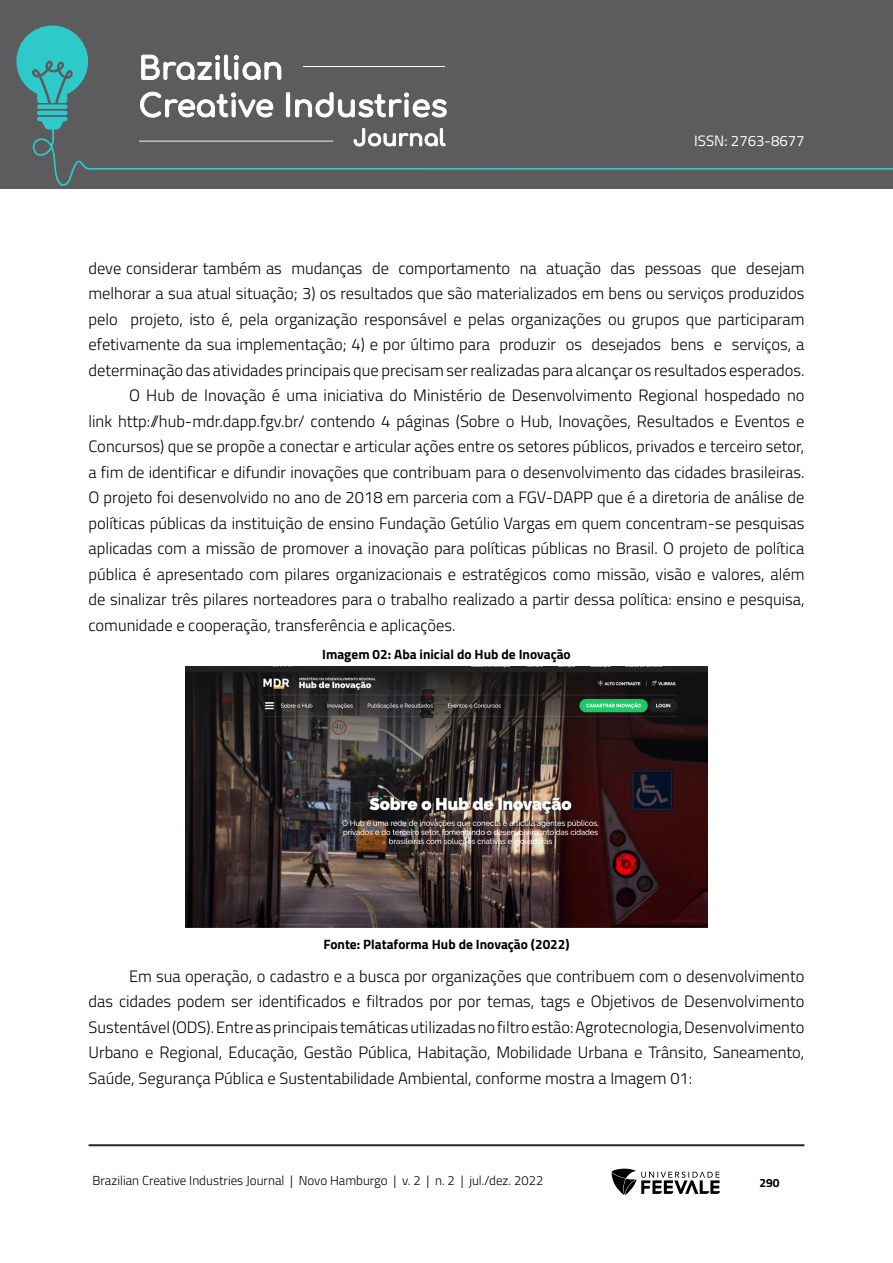
<style>
.page{position:relative;width:893px;height:1263px;background:#fff}
.page>*{position:absolute;margin:0;border:0;box-sizing:border-box;transform-origin:0 0}
.Corpo_de_texto{font:300 16.5px/25.5px "Titillium Web";color:#000;text-align:justify}
.t1{font:15px "Titillium Web";color:#fff}
.fonte_FIGURA{font:700 13.5px "Titillium Web";color:#000}
.Legenda_FIGURA{font:700 13.5px "Titillium Web";color:#000}
.t2{font:300 13.05px "Titillium Web";color:#000}
.t3{font:700 12px "Titillium Web";color:#000}
</style>
<div class="page">
<div style="left:0;top:0;width:893px;height:188px;background:#5c5c5e"></div>
<hr style="left:37px;top:111px;width:30px;height:4px;background:#2ec9c9;border-radius:2px">
<svg style="left:37px;top:117px;width:30px;height:11px"></svg>
<hr style="left:37px;top:105px;width:30px;height:4px;background:#2ec9c9;border-radius:2px">
<svg style="left:16px;top:26px;width:72px;height:77px"></svg>
<svg style="left:32px;top:128px;width:861px;height:58px"></svg>
<hr style="left:89px;top:1144px;width:715px;height:2px;background:#282828">
<svg style="left:611px;top:1169px;width:109px;height:26px"></svg>
<svg style="left:141px;top:54px;width:141px;height:26px"></svg>
<svg style="left:140px;top:91px;width:134px;height:27px"></svg>
<svg style="left:285px;top:92px;width:162px;height:26px"></svg>
<svg style="left:353px;top:127px;width:93px;height:20px"></svg>
<hr style="left:303px;top:66px;width:142px;height:1px;background:#fff">
<hr style="left:139px;top:141px;width:194px;height:1px;background:#fff">
<img style="left:185px;top:667px;width:523px;height:261px">
<p class="t1" style="left:694px;top:130px;width:112px">ISSN: 2763-8677</p>
<p class="Corpo_de_texto" style="left:88px;top:254px;width:717px">deve considerar também as mudanças de comportamento na atuação das pessoas que desejam melhorar a sua atual situação; 3) os resultados que são materializados em bens ou serviços produzidos pelo projeto, isto é, pela organização responsável e pelas organizações ou grupos que participaram efetivamente da sua implementação; 4) e por último para produzir os desejados bens e serviços, a determinação das atividades principais que precisam ser realizadas para alcançar os resultados esperados.</p>
<p class="Corpo_de_texto" style="left:88px;top:382px;width:717px;text-indent:40px">O Hub de Inovação é uma iniciativa do Ministério de Desenvolvimento Regional hospedado no link http://hub-mdr.dapp.fgv.br/ contendo 4 páginas (Sobre o Hub, Inovações, Resultados e Eventos e Concursos) que se propõe a conectar e articular ações entre os setores públicos, privados e terceiro setor, a fim de identificar e difundir inovações que contribuam para o desenvolvimento das cidades brasileiras.<br>O projeto foi desenvolvido no ano de 2018 em parceria com a FGV-DAPP que é a diretoria de análise de políticas públicas da instituição de ensino Fundação Getúlio Vargas em quem concentram-se pesquisas aplicadas com a missão de promover a inovação para políticas públicas no Brasil. O projeto de política pública é apresentado com pilares organizacionais e estratégicos como missão, visão e valores, além de sinalizar três pilares norteadores para o trabalho realizado a partir dessa política: ensino e pesquisa, comunidade e cooperação, transferência e aplicações.</p>
<p class="Legenda_FIGURA" style="left:322px;top:644px;width:250px">Imagem 02: Aba inicial do Hub de Inovação</p>
<p class="fonte_FIGURA" style="left:323px;top:934px;width:248px">Fonte: Plataforma Hub de Inovação (2022)</p>
<p class="Corpo_de_texto" style="left:88px;top:963px;width:717px;text-indent:40px">Em sua operação, o cadastro e a busca por organizações que contribuem com o desenvolvimento das cidades podem ser identificados e filtrados por por temas, tags e Objetivos de Desenvolvimento Sustentável (ODS). Entre as principais temáticas utilizadas no filtro estão: Agrotecnologia, Desenvolvimento Urbano e Regional, Educação, Gestão Pública, Habitação, Mobilidade Urbana e Trânsito, Saneamento, Saúde, Segurança Pública e Sustentabilidade Ambiental, conforme mostra a Imagem 01:</p>
<p class="t2" style="left:92px;top:1171px;width:452px">Brazilian Creative Industries Journal | Novo Hamburgo | v. 2 | n. 2 | jul./dez. 2022</p>
<p class="t3" style="left:759px;top:1174px;width:22px">290</p>
</div>
